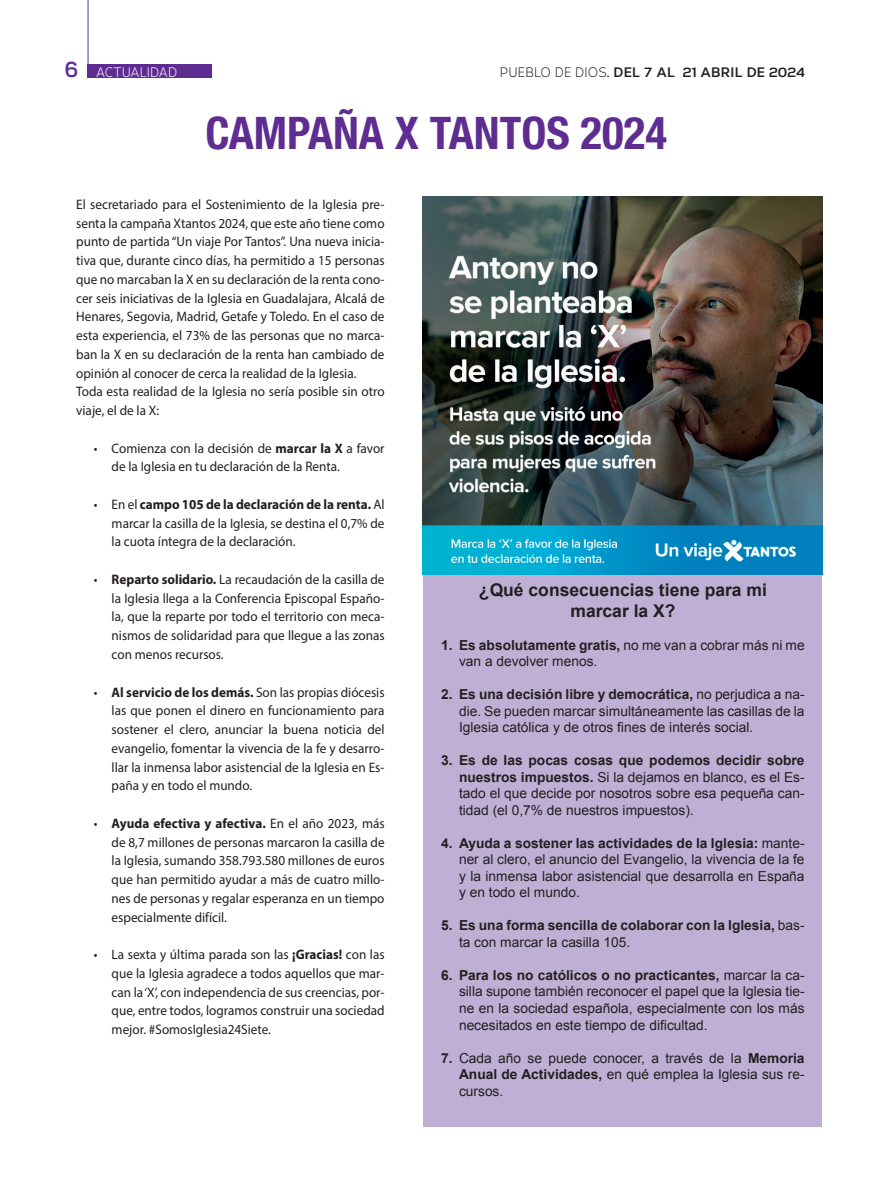
<style>
.page{position:relative;width:872px;height:1191px;background:#fff}
.page>*{position:absolute;margin:0;border:0;box-sizing:border-box;transform-origin:0 0}
.t1{font:700 condensed 45px "Helvetica Neue LT Std";color:#5f2d91}
.t2{font:700 22.5px "Corbert";color:#5f2d91;scale:.9 1}
.t3{font:700 17.5px/21px "Arial";color:#231f20;text-align:center}
.t4{font:13.75px/18.8px "Myriad Pro";color:#231f20;text-align:justify;scale:.96 1}
.t5{font:13.75px/16.5px "Arial";color:#231f20;text-align:justify}
.t6{font:700 13.75px/16.5px "Arial";color:#231f20}
.t7{font:700 13.75px "Corbert";letter-spacing:.01em;color:#231f20}
.t8{font:13.75px "Corbert";letter-spacing:.01em;color:#fff;scale:.9 1}
.s1{font-weight:400}
.s2{font-weight:700}
</style>
<div class="page">
<div style="left:423px;top:197px;width:399px;height:930px;background:#bfafd4"></div>
<div style="left:88px;top:65px;width:124px;height:13px;background:#5f2d91"></div>
<hr style="left:88px;top:0;width:1px;height:78px;background:#5f2d91">
<img style="left:423px;top:197px;width:399px;height:377px">
<h2 class="t2" style="left:65px;top:52px;width:16px">6</h2>
<p class="t8" style="left:96px;top:62px;width:92px">ACTUALIDAD</p>
<p class="t7" style="left:500px;top:62px;width:306px"><span class="s1">PUEBLO DE DIOS</span>. DEL 7 AL 21 ABRIL DE 2024</p>
<h1 class="t1" style="left:205px;top:106px;width:463px">CAMPAÑA X TANTOS 2024</h1>
<p class="t4" style="left:76px;top:195px;width:323px;text-align:left">El secretariado para el Sostenimiento de la Iglesia pre&shy;senta la campaña Xtantos 2024, que este año tiene como punto de partida “Un viaje Por Tantos”. Una nueva inicia&shy;tiva que, durante cinco días, ha permitido a 15 personas que no marcaban la X en su declaración de la renta cono&shy;cer seis iniciativas de la Iglesia en Guadalajara, Alcalá de Henares, Segovia, Madrid, Getafe y Toledo. En el caso de esta experiencia, el 73% de las personas que no marca&shy;ban la X en su declaración de la renta han cambiado de opinión al conocer de cerca la realidad de la Iglesia.<br>Toda esta realidad de la Iglesia no sería posible sin otro viaje, el de la X:</p>
<p class="t4" style="left:112px;top:438px;width:286px;text-indent:-18px">• Comienza con la decisión de <span class="s2">marcar la X</span> a favor de la Iglesia en tu declaración de la Renta.</p>
<p class="t4" style="left:112px;top:495px;width:286px;text-indent:-18px">• En el <span class="s2">campo 105 de la declaración de la renta.</span> Al marcar la casilla de la Iglesia, se destina el 0,7% de la cuota íntegra de la declaración.</p>
<p class="t4" style="left:112px;top:570px;width:286px;text-indent:-18px">• <span class="s2">Reparto solidario.</span> La recaudación de la casilla de la Iglesia llega a la Conferencia Episcopal Españo&shy;la, que la reparte por todo el territorio con meca&shy;nismos de solidaridad para que llegue a las zonas con menos recursos.</p>
<p class="t4" style="left:112px;top:682px;width:286px;text-indent:-18px">• <span class="s2">Al servicio de los demás.</span> Son las propias diócesis las que ponen el dinero en funcionamiento para sostener el clero, anunciar la buena noticia del evangelio, fomentar la vivencia de la fe y desarro&shy;llar la inmensa labor asistencial de la Iglesia en Es&shy;paña y en todo el mundo.</p>
<p class="t4" style="left:112px;top:813px;width:286px;text-indent:-18px">• <span class="s2">Ayuda efectiva y afectiva.</span> En el año 2023, más de 8,7 millones de personas marcaron la casilla de la Iglesia, sumando 358.793.580 millones de euros que han permitido ayudar a más de cuatro millo&shy;nes de personas y regalar esperanza en un tiempo especialmente difícil.</p>
<p class="t4" style="left:112px;top:945px;width:286px;text-indent:-18px">• La sexta y última parada son las <span class="s2">¡Gracias!</span> con las que la Iglesia agradece a todos aquellos que mar&shy;can la ‘X’, con independencia de sus creencias, por&shy;que, entre todos, logramos construir una sociedad mejor. #SomosIglesia24Siete.</p>
<p class="t3" style="left:479px;top:580px;width:289px">¿Qué consecuencias tiene para mi marcar la X?</p>
<p class="t5" style="left:459px;top:637px;width:347px;text-indent:-18px"><span class="s2">1. Es absolutamente gratis,</span> no me van a cobrar más ni me van a devolver menos.</p>
<p class="t5" style="left:459px;top:686px;width:347px;text-indent:-18px"><span class="s2">2. Es una decisión libre y democrática,</span> no perjudica a na&shy;die. Se pueden marcar simultáneamente las casillas de la Iglesia católica y de otros fines de interés social.</p>
<p class="t5" style="left:459px;top:752px;width:347px;text-indent:-18px"><span class="s2">3. Es de las pocas cosas que podemos decidir sobre nuestros impuestos.</span> Si la dejamos en blanco, es el Es&shy;tado el que decide por nosotros sobre esa pequeña can&shy;tidad (el 0,7% de nuestros impuestos).</p>
<p class="t5" style="left:459px;top:835px;width:347px;text-indent:-18px"><span class="s2">4. Ayuda a sostener las actividades de la Iglesia:</span> mante&shy;ner al clero, el anuncio del Evangelio, la vivencia de la fe y la inmensa labor asistencial que desarrolla en España y en todo el mundo.</p>
<p class="t6" style="left:459px;top:918px;width:347px;text-indent:-18px">5. Es una forma sencilla de colaborar con la Iglesia, <span class="s1">bas&shy;ta con marcar la casilla 105.</span></p>
<p class="t5" style="left:459px;top:967px;width:347px;text-indent:-18px"><span class="s2">6. Para los no católicos o no practicantes,</span> marcar la ca&shy;silla supone también reconocer el papel que la Iglesia tie&shy;ne en la sociedad española, especialmente con los más necesitados en este tiempo de dificultad.</p>
<p class="t5" style="left:459px;top:1049px;width:347px;text-indent:-18px"><span class="s2">7.</span> Cada año se puede conocer, a través de la <span class="s2">Memoria Anual de Actividades,</span> en qué emplea la Iglesia sus re&shy;cursos.</p>
</div>
